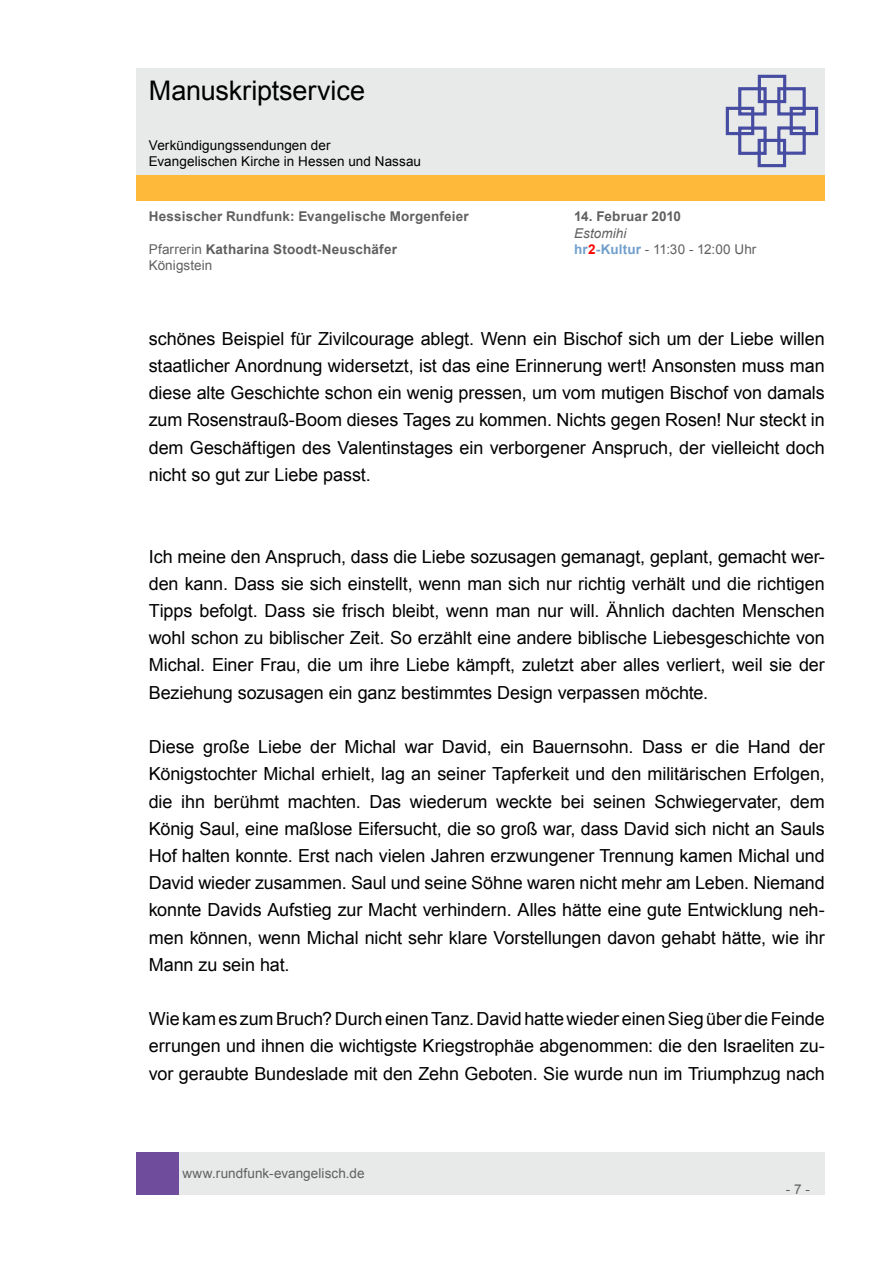
<style>
.page{position:relative;width:893px;height:1263px;background:#fff}
.page>*{position:absolute;margin:0;border:0;box-sizing:border-box;transform-origin:0 0}
.t1{font:27px "Arial";letter-spacing:-.005em;color:#000}
.t2{font:18px/27.2px "Arial";letter-spacing:-.005em;color:#000;text-align:justify}
.t3{font:700 13.5px "Arial";letter-spacing:.015em;color:#606060}
.t4{font:13.5px "Arial";letter-spacing:.005em;color:#606060}
.t5{font:13.5px/16.2px "Arial";letter-spacing:.005em;color:#000}
.t6{font:italic 13.5px "Arial";letter-spacing:.01em;color:#606060}
.s1{font-weight:400}
.s2{font-weight:700;color:#71a0cc}
.s3{font-weight:700;color:#f00}
</style>
<div class="page">
<div style="left:179px;top:1152px;width:646px;height:43px;background:#e8e9e9"></div>
<div style="left:136px;top:1152px;width:43px;height:43px;background:#704c9c"></div>
<div style="left:136px;top:175px;width:689px;height:26px;background:#ffb93a"></div>
<div style="left:136px;top:68px;width:689px;height:106px;background:#e8e9e9"></div>
<svg style="left:725px;top:74px;width:94px;height:94px"></svg>
<h1 class="t1" style="left:149px;top:73px;width:218px">Manuskriptservice</h1>
<p class="t5" style="left:149px;top:137px;width:274px">Verkündigungssendungen der<br>Evangelischen Kirche in Hessen und Nassau</p>
<p class="t3" style="left:149px;top:208px;width:322px">Hessischer Rundfunk: Evangelische Morgenfeier</p>
<p class="t3" style="left:574px;top:208px;width:109px">14. Februar 2010</p>
<p class="t6" style="left:574px;top:224px;width:54px">Estomihi</p>
<p class="t3" style="left:149px;top:240px;width:250px"><span class="s1">Pfarrerin</span> Katharina Stoodt-Neuschäfer</p>
<p class="t4" style="left:574px;top:240px;width:184px"><span class="s2">hr</span><span class="s3">2</span><span class="s2">-Kultur</span> - 11:30 - 12:00 Uhr</p>
<p class="t4" style="left:149px;top:256px;width:65px">Königstein</p>
<p class="t2" style="left:149px;top:325px;width:678px">schönes Beispiel für Zivilcourage ablegt. Wenn ein Bischof sich um der Liebe willen staatlicher Anordnung widersetzt, ist das eine Erinnerung wert! Ansonsten muss man diese alte Geschichte schon ein wenig pressen, um vom mutigen Bischof von damals zum Rosenstrauß-Boom dieses Tages zu kommen. Nichts gegen Rosen! Nur steckt in dem Geschäftigen des Valentinstages ein verborgener Anspruch, der vielleicht doch nicht so gut zur Liebe passt.</p>
<p class="t2" style="left:149px;top:543px;width:678px">Ich meine den Anspruch, dass die Liebe sozusagen gemanagt, geplant, gemacht wer&shy;den kann. Dass sie sich einstellt, wenn man sich nur richtig verhält und die richtigen Tipps befolgt. Dass sie frisch bleibt, wenn man nur will. Ähnlich dachten Menschen wohl schon zu biblischer Zeit. So erzählt eine andere biblische Liebesgeschichte von Michal. Einer Frau, die um ihre Liebe kämpft, zuletzt aber alles verliert, weil sie der Beziehung sozusagen ein ganz bestimmtes Design verpassen möchte.</p>
<p class="t2" style="left:149px;top:733px;width:678px">Diese große Liebe der Michal war David, ein Bauernsohn. Dass er die Hand der Königstochter Michal erhielt, lag an seiner Tapferkeit und den militärischen Erfolgen, die ihn berühmt machten. Das wiederum weckte bei seinen Schwiegervater, dem König Saul, eine maßlose Eifersucht, die so groß war, dass David sich nicht an Sauls Hof halten konnte. Erst nach vielen Jahren erzwungener Trennung kamen Michal und David wieder zusammen. Saul und seine Söhne waren nicht mehr am Leben. Niemand konnte Davids Aufstieg zur Macht verhindern. Alles hätte eine gute Entwicklung neh&shy;men können, wenn Michal nicht sehr klare Vorstellungen davon gehabt hätte, wie ihr Mann zu sein hat.</p>
<p class="t2" style="left:149px;top:1005px;width:678px">Wie kam es zum Bruch? Durch einen Tanz. David hatte wieder einen Sieg über die Feinde errungen und ihnen die wichtigste Kriegstrophäe abgenommen: die den Israeliten zu&shy;vor geraubte Bundeslade mit den Zehn Geboten. Sie wurde nun im Triumphzug nach</p>
<p class="t4" style="left:182px;top:1164px;width:184px">www.rundfunk-evangelisch.de</p>
<p class="t4" style="left:786px;top:1180px;width:26px">- 7 -</p>
</div>
